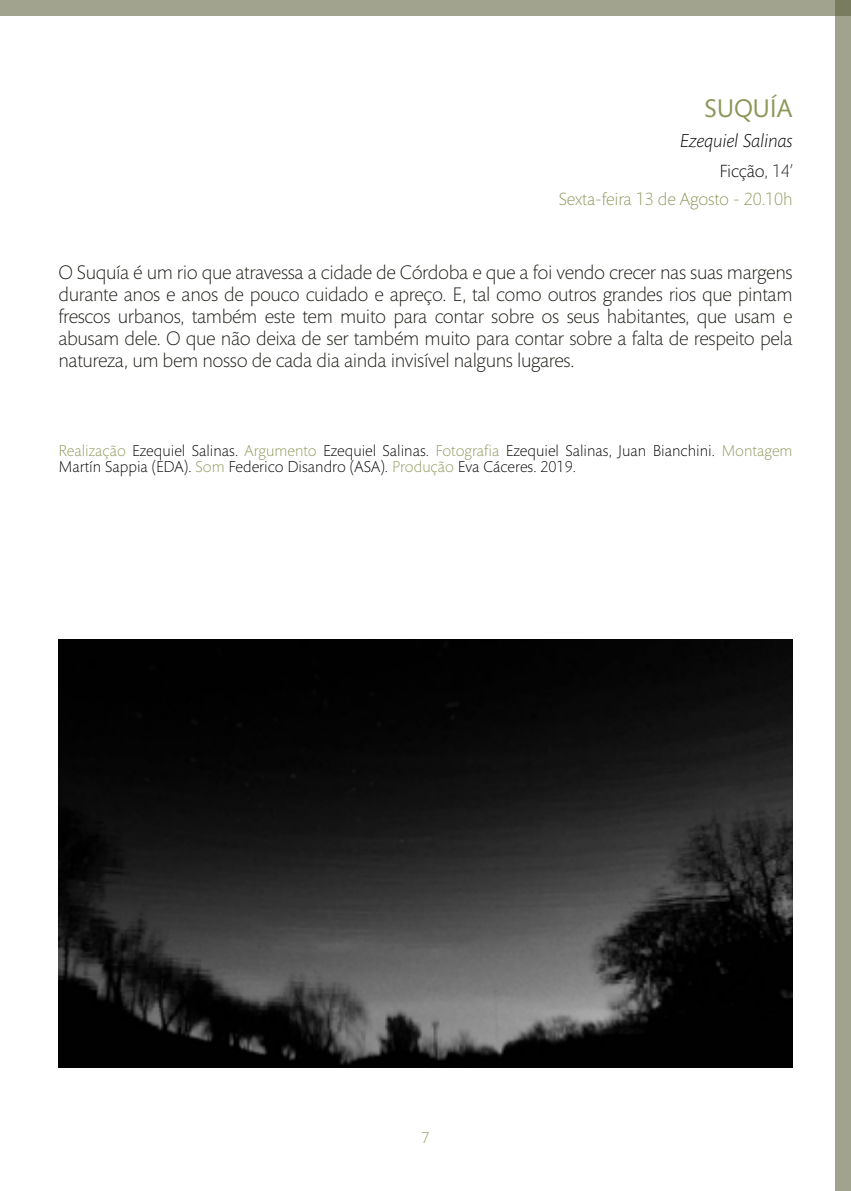
<style>
.page{position:relative;width:851px;height:1191px;background:#fff}
.page>*{position:absolute;margin:0;border:0;box-sizing:border-box;transform-origin:0 0}
.t1{font:26px "Mundo Sans Std";letter-spacing:-.01em;color:#8e975a}
.t2{font:300 20px/22px "Mundo Sans Std";letter-spacing:-.02em;color:#1d1b15;text-align:justify}
.t3{font:italic 300 19px "Mundo Sans Std";letter-spacing:-.01em;color:#000}
.t4{font:300 18px/28px "Mundo Sans Std";letter-spacing:-.01em;color:#8e975a;text-align:right}
.t5{font:300 16px/16px "Mundo Sans Std";color:#000}
.t6{font:300 16px "Mundo Sans Std";color:#8e975a}
.s1{color:#000}
.s2{color:#1d1b15}
.s3{color:#8e975a}
</style>
<div class="page">
<div style="left:0;top:0;width:850px;height:15px;background:#a1a38e"></div>
<div style="left:835px;top:0;width:15px;height:1191px;background:#a1a38e"></div>
<img style="left:58px;top:639px;width:734px;height:428px">
<h1 class="t1" style="left:704px;top:94px;width:89px">SUQUÍA</h1>
<p class="t3" style="left:679px;top:130px;width:114px">Ezequiel Salinas</p>
<p class="t4" style="left:558px;top:157px;width:235px"><span class="s1">Ficção</span><span class="s2">, 14’<br></span>Sexta-feira 13 de Agosto - 20.10h</p>
<p class="t2" style="left:58px;top:262px;width:735px">O Suquía é um rio que atravessa a cidade de Córdoba e que a foi vendo crecer nas suas margens durante anos e anos de pouco cuidado e apreço. E, tal como outros grandes rios que pintam frescos urbanos, também este tem muito para contar sobre os seus habitantes, que usam e abusam dele. O que não deixa de ser também muito para contar sobre a falta de respeito pela natureza, um bem nosso de cada dia ainda invisível nalguns lugares.</p>
<p class="t5" style="left:58px;top:443px;width:735px"><span class="s3">Realização</span> Ezequiel Salinas. <span class="s3">Argumento</span> Ezequiel Salinas. <span class="s3">Fotografia</span> Ezequiel Salinas, Juan Bianchini. <span class="s3">Montagem<br></span>Martín Sappia (EDA). <span class="s3">Som</span> Federico Disandro (ASA). <span class="s3">Produção</span> Eva Cáceres. 2019.</p>
<p class="t6" style="left:421px;top:1129px;width:10px">7</p>
</div>
